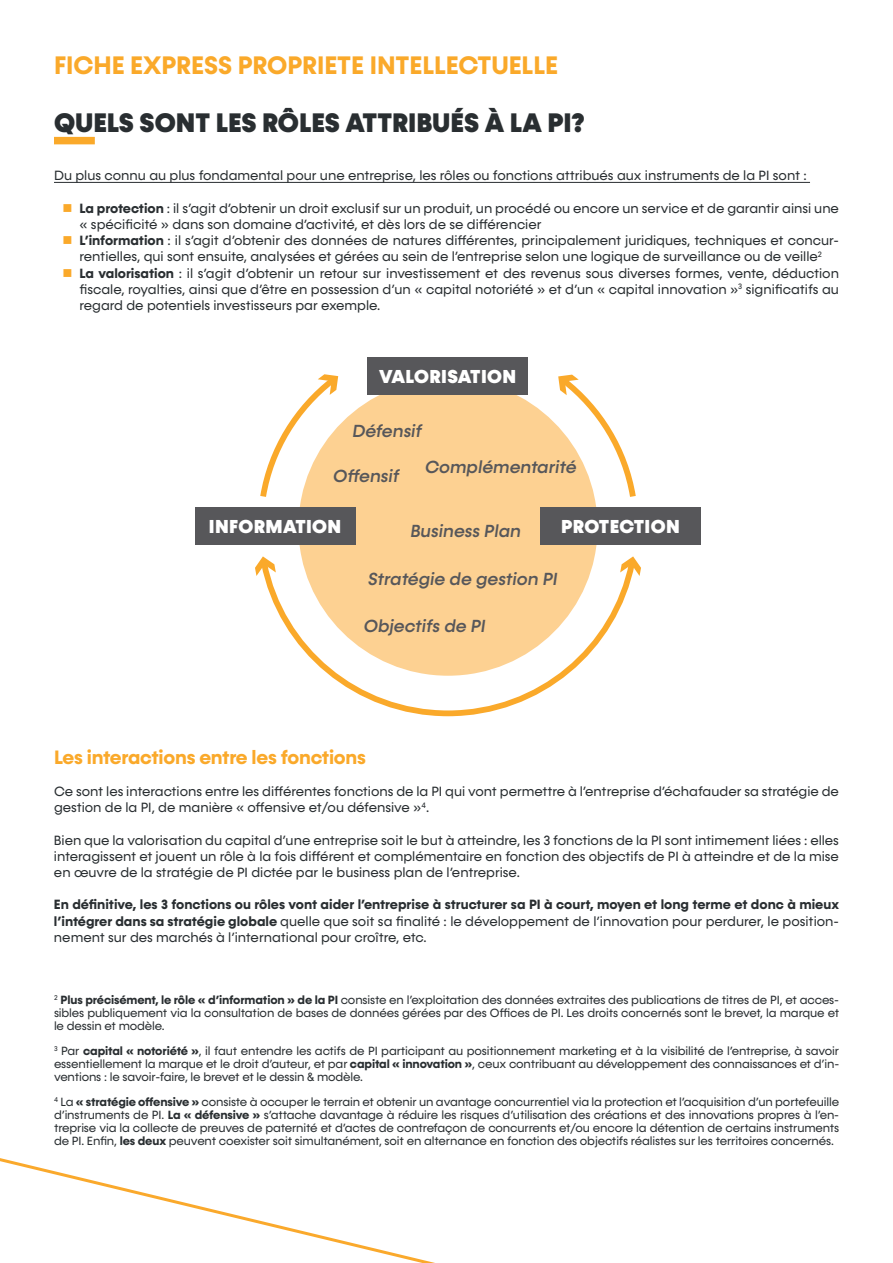
<style>
.page{position:relative;width:893px;height:1263px;background:#fff}
.page>*{position:absolute;margin:0;border:0;box-sizing:border-box;transform-origin:0 0}
.t1{font:900 27px "Konnect";color:#292e31}
.t2{font:700 25.5px "Konnect";color:#faa92a}
.t3{font:700 19.5px "Konnect";letter-spacing:-.01em;color:#faa92a}
.t4{font:900 18.9px "Konnect";letter-spacing:.02em;color:#fff}
.t5{font:italic 500 17.7px "Konnect";color:#57575a}
.t6{font:13.5px/16.2px "Konnect";color:#292e31}
.t7{font:700 13.5px/16.2px "Konnect";color:#292e31;text-align:justify}
.t8{font:12px/12.8px "Konnect";letter-spacing:-.01em;color:#292e31;text-align:justify}
.s1{font-weight:700}
.s2{font-weight:400}
</style>
<div class="page">
<svg style="left:0;top:1158px;width:435px;height:105px"></svg>
<div style="left:54px;top:137px;width:41px;height:7px;background:#faa92a"></div>
<hr style="left:54px;top:182px;width:756px;height:1px;background:#292e31">
<div style="left:298px;top:378px;width:300px;height:298px;background:#fdd192;border-radius:50%"></div>
<svg style="left:264px;top:556px;width:368px;height:161px"></svg>
<svg style="left:255px;top:556px;width:21px;height:20px"></svg>
<svg style="left:620px;top:556px;width:21px;height:20px"></svg>
<svg style="left:555px;top:374px;width:81px;height:129px"></svg>
<div style="left:367px;top:357px;width:161px;height:38px;background:#57575a"></div>
<div style="left:195px;top:507px;width:160px;height:37px;background:#57575a"></div>
<div style="left:540px;top:507px;width:161px;height:37px;background:#57575a"></div>
<svg style="left:260px;top:374px;width:81px;height:129px"></svg>
<h2 class="t2" style="left:54px;top:50px;width:505px">FICHE EXPRESS PROPRIETE INTELLECTUELLE</h2>
<h1 class="t1" style="left:54px;top:106px;width:532px">QUELS SONT LES RÔLES ATTRIBUÉS À LA PI?</h1>
<p class="t6" style="left:54px;top:168px;width:754px">Du plus connu au plus fondamental pour une entreprise, les rôles ou fonctions attribués aux instruments de la PI sont :</p>
<p class="t6" style="left:80px;top:200px;width:761px"><span class="s1">La protection</span> : il s’agit d’obtenir un droit exclusif sur un produit, un procédé ou encore un service et de garantir ainsi une « spécificité » dans son domaine d’activité, et dès lors de se différencier<br><span class="s1">L’information</span> : il s’agit d’obtenir des données de natures différentes, principalement juridiques, techniques et concur&shy;rentielles, qui sont ensuite, analysées et gérées au sein de l’entreprise selon une logique de surveillance ou de veille<sup>2<br></sup><span class="s1">La valorisation</span> : il s’agit d’obtenir un retour sur investissement et des revenus sous diverses formes, vente, déduction fiscale, royalties, ainsi que d’être en possession d’un « capital notoriété » et d’un « capital innovation »<sup>3</sup> significatifs au regard de potentiels investisseurs par exemple.</p>
<h3 class="t4" style="left:379px;top:365px;width:138px">VALORISATION</h3>
<h3 class="t5" style="left:352px;top:421px;width:71px">Défensif</h3>
<h3 class="t5" style="left:333px;top:465px;width:68px">Offensif</h3>
<h3 class="t5" style="left:425px;top:457px;width:153px">Complémentarité</h3>
<h3 class="t4" style="left:209px;top:514px;width:134px">INFORMATION</h3>
<h3 class="t4" style="left:561px;top:514px;width:120px">PROTECTION</h3>
<h3 class="t5" style="left:411px;top:520px;width:112px">Business Plan</h3>
<h3 class="t5" style="left:368px;top:569px;width:191px">Stratégie de gestion PI</h3>
<h3 class="t5" style="left:364px;top:615px;width:123px">Objectifs de PI</h3>
<h3 class="t3" style="left:54px;top:745px;width:313px">Les interactions entre les fonctions</h3>
<p class="t6" style="left:54px;top:783px;width:786px">Ce sont les interactions entre les différentes fonctions de la PI qui vont permettre à l’entreprise d’échafauder sa stratégie de gestion de la PI, de manière « offensive et/ou défensive »<sup>4</sup>.</p>
<p class="t6" style="left:54px;top:832px;width:786px;text-align:justify">Bien que la valorisation du capital d’une entreprise soit le but à atteindre, les 3 fonctions de la PI sont intimement liées : elles interagissent et jouent un rôle à la fois différent et complémentaire en fonction des objectifs de PI à atteindre et de la mise en œuvre de la stratégie de PI dictée par le business plan de l’entreprise.</p>
<p class="t7" style="left:54px;top:897px;width:786px">En définitive, les 3 fonctions ou rôles vont aider l’entreprise à structurer sa PI à court, moyen et long terme et donc à mieux l’intégrer dans sa stratégie globale <span class="s2">quelle que soit sa finalité : le développement de l’innovation pour perdurer, le position&shy;nement sur des marchés à l’international pour croître, etc.</span></p>
<p class="t8" style="left:54px;top:994px;width:787px"><sup>2</sup> <span class="s1">Plus précisément, le rôle « d’information » de la PI</span> consiste en l’exploitation des données extraites des publications de titres de PI, et acces&shy;sibles publiquement via la consultation de bases de données gérées par des Offices de PI. Les droits concernés sont le brevet, la marque et le dessin et modèle.</p>
<p class="t8" style="left:54px;top:1045px;width:787px"><sup>3</sup> Par <span class="s1">capital « notoriété »</span>, il faut entendre les actifs de PI participant au positionnement marketing et à la visibilité de l’entreprise, à savoir essentiellement la marque et le droit d’auteur, et par <span class="s1">capital « innovation »</span>, ceux contribuant au développement des connaissances et d’in&shy;ventions : le savoir-faire, le brevet et le dessin &amp; modèle.</p>
<p class="t8" style="left:54px;top:1096px;width:787px"><sup>4</sup> La <span class="s1">« stratégie offensive »</span> consiste à occuper le terrain et obtenir un avantage concurrentiel via la protection et l’acquisition d’un portefeuille d’instruments de PI. <span class="s1">La « défensive »</span> s’attache davantage à réduire les risques d’utilisation des créations et des innovations propres à l’en&shy;treprise via la collecte de preuves de paternité et d’actes de contrefaçon de concurrents et/ou encore la détention de certains instruments de PI. Enfin, <span class="s1">les deux</span> peuvent coexister soit simultanément, soit en alternance en fonction des objectifs réalistes sur les territoires concernés.</p>
</div>
